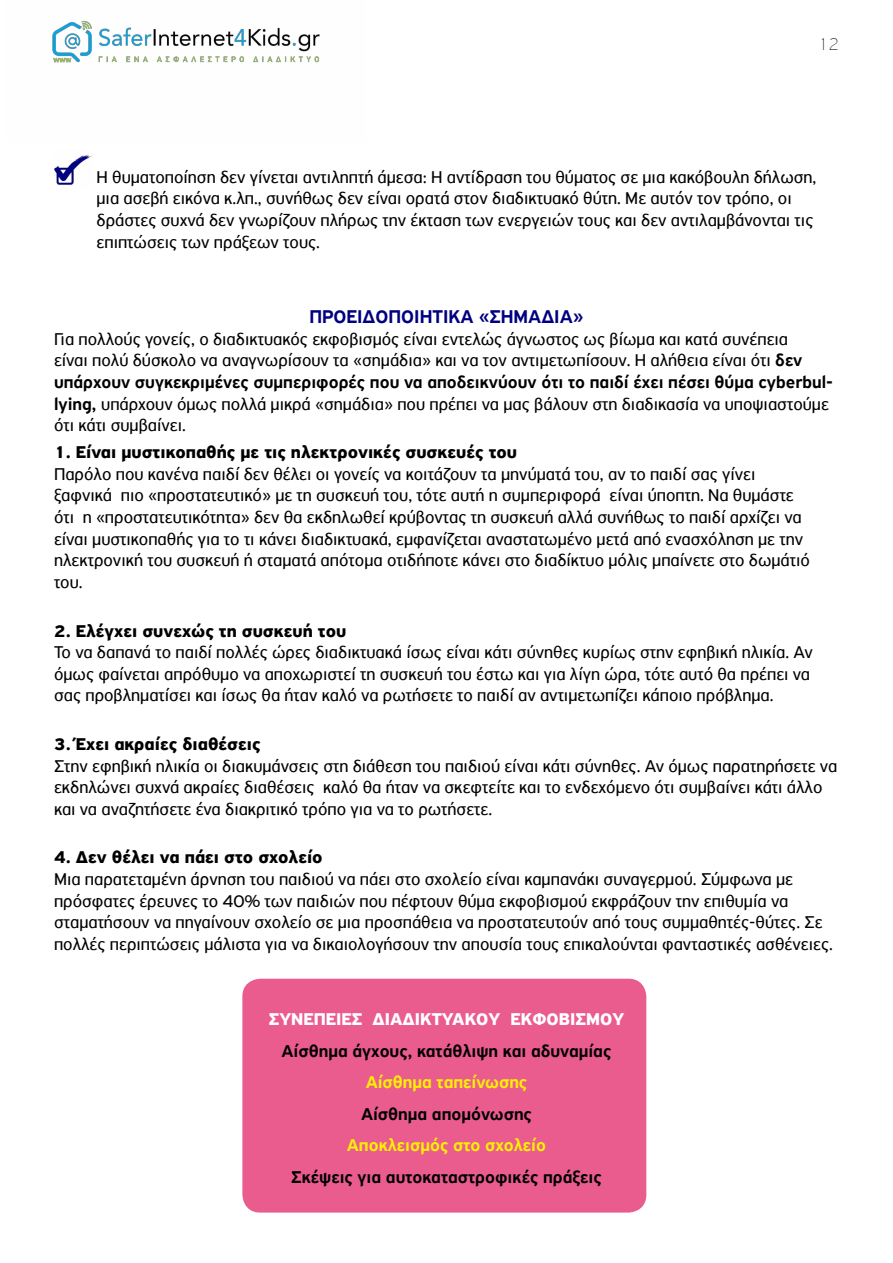
<style>
.page{position:relative;width:893px;height:1263px;background:#fff}
.page>*{position:absolute;margin:0;border:0;box-sizing:border-box;transform-origin:0 0}
.t1{font:500 19.5px "PF Highway Sans Pro";color:#000080}
.t2{font:18px/21.6px "PF Highway Sans Pro";color:#000}
.t3{font:700 18px "PF Highway Sans Pro";color:#000}
.t4{font:500 18px "PF Highway Sans Pro";color:#000}
.t5{font:500 18px "PF Highway Sans Pro";color:#fff200}
.t6{font:700 18px "PF Highway Sans Pro";color:#fff}
.t7{font:100 18px "PF Highway Sans Pro";color:#000}
.s1{font-weight:500}
</style>
<div class="page">
<img style="left:52px;top:20px;width:268px;height:43px">
<div style="left:242px;top:979px;width:404px;height:233px;background:#ea5c8e;border-radius:18px"></div>
<img style="left:54px;top:154px;width:38px;height:31px">
<p class="t7" style="left:818px;top:34px;width:22px">12</p>
<p class="t2" style="left:97px;top:166px;width:721px">Η θυματοποίηση δεν γίνεται αντιληπτή άμεσα: Η αντίδραση του θύματος σε μια κακόβουλη δήλωση, μια ασεβή εικόνα κ.λπ., συνήθως δεν είναι ορατά στον διαδικτυακό θύτη. Με αυτόν τον τρόπο, οι δράστες συχνά δεν γνωρίζουν πλήρως την έκταση των ενεργειών τους και δεν αντιλαμβάνονται τις επιπτώσεις των πράξεων τους.</p>
<p class="t1" style="left:309px;top:305px;width:276px">Προειδοποιητικά «σημάδια»</p>
<p class="t2" style="left:54px;top:328px;width:781px">Για πολλούς γονείς, ο διαδικτυακός εκφοβισμός είναι εντελώς άγνωστος ως βίωμα και κατά συνέπεια<br>είναι πολύ δύσκολο να αναγνωρίσουν τα «σημάδια» και να τον αντιμετωπίσουν. Η αλήθεια είναι ότι <span class="s1">δεν υπάρχουν συγκεκριμένες συμπεριφορές που να αποδεικνύουν ότι το παιδί έχει πέσει θύμα cyberbul&shy;lying,</span> υπάρχουν όμως πολλά μικρά «σημάδια» που πρέπει να μας βάλουν στη διαδικασία να υποψιαστούμε ότι κάτι συμβαίνει.</p>
<p class="t3" style="left:54px;top:442px;width:465px">1. Είναι μυστικοπαθής με τις ηλεκτρονικές συσκευές του</p>
<p class="t2" style="left:54px;top:463px;width:757px">Παρόλο που κανένα παιδί δεν θέλει οι γονείς να κοιτάζουν τα μηνύματά του, αν το παιδί σας γίνει ξαφνικά πιο «προστατευτικό» με τη συσκευή του, τότε αυτή η συμπεριφορά είναι ύποπτη. Να θυμάστε ότι η «προστατευτικότητα» δεν θα εκδηλωθεί κρύβοντας τη συσκευή αλλά συνήθως το παιδί αρχίζει να είναι μυστικοπαθής για το τι κάνει διαδικτυακά, εμφανίζεται αναστατωμένο μετά από ενασχόληση με την ηλεκτρονική του συσκευή ή σταματά απότομα οτιδήποτε κάνει στο διαδίκτυο μόλις μπαίνετε στο δωμάτιό του.</p>
<p class="t3" style="left:54px;top:620px;width:294px">2. Ελέγχει συνεχώς τη συσκευή του</p>
<p class="t2" style="left:54px;top:641px;width:760px">Το να δαπανά το παιδί πολλές ώρες διαδικτυακά ίσως είναι κάτι σύνηθες κυρίως στην εφηβική ηλικία. Αν όμως φαίνεται απρόθυμο να αποχωριστεί τη συσκευή του έστω και για λίγη ώρα, τότε αυτό θα πρέπει να σας προβληματίσει και ίσως θα ήταν καλό να ρωτήσετε το παιδί αν αντιμετωπίζει κάποιο πρόβλημα.</p>
<p class="t3" style="left:54px;top:733px;width:208px">3. Έχει ακραίες διαθέσεις</p>
<p class="t2" style="left:54px;top:755px;width:785px">Στην εφηβική ηλικία οι διακυμάνσεις στη διάθεση του παιδιού είναι κάτι σύνηθες. Αν όμως παρατηρήσετε να εκδηλώνει συχνά ακραίες διαθέσεις καλό θα ήταν να σκεφτείτε και το ενδεχόμενο ότι συμβαίνει κάτι άλλο και να αναζητήσετε ένα διακριτικό τρόπο για να το ρωτήσετε.</p>
<p class="t3" style="left:54px;top:847px;width:270px">4. Δεν θέλει να πάει στο σχολείο</p>
<p class="t2" style="left:54px;top:868px;width:780px">Μια παρατεταμένη άρνηση του παιδιού να πάει στο σχολείο είναι καμπανάκι συναγερμού. Σύμφωνα με πρόσφατες έρευνες το 40% των παιδιών που πέφτουν θύμα εκφοβισμού εκφράζουν την επιθυμία να σταματήσουν να πηγαίνουν σχολείο σε μια προσπάθεια να προστατευτούν από τους συμμαθητές-θύτες. Σε πολλές περιπτώσεις μάλιστα για να δικαιολογήσουν την απουσία τους επικαλούνται φανταστικές ασθένειες.</p>
<p class="t6" style="left:269px;top:1009px;width:13px">ΣΥΝΕ</p>
<p class="t6" style="left:314px;top:1009px;width:22px">ΠΕΙΕΣ</p>
<p class="t6" style="left:372px;top:1009px;width:12px">ΔΙΑΔΙΚΤΥΑΚΟΥ</p>
<p class="t6" style="left:510px;top:1009px;width:72px">ΕΚΦΟΒΙΣΜΟΥ</p>
<p class="t4" style="left:282px;top:1040px;width:331px">Αίσθημα άγχους, κατάθλιψη και αδυναμίας</p>
<p class="t5" style="left:366px;top:1072px;width:163px">Αίσθημα ταπείνωσης</p>
<p class="t4" style="left:361px;top:1103px;width:172px">Αίσθημα απομόνωσης</p>
<p class="t5" style="left:347px;top:1135px;width:201px">Αποκλεισμός στο σχολείο</p>
<p class="t4" style="left:291px;top:1166px;width:312px">Σκέψεις για αυτοκαταστροφικές πράξεις</p>
</div>
